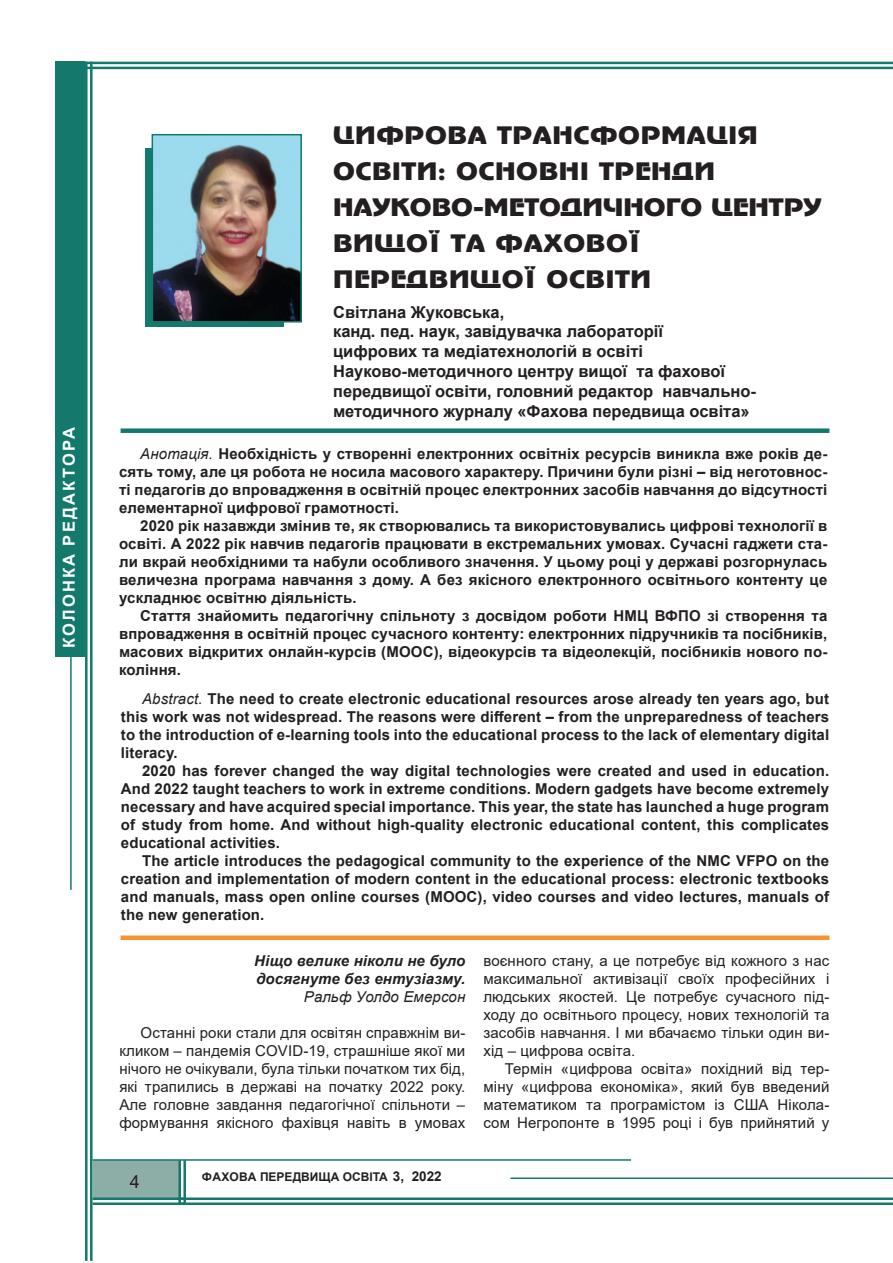
<style>
.page{position:relative;width:893px;height:1263px;background:#fff}
.page>*{position:absolute;margin:0;border:0;box-sizing:border-box;transform-origin:0 0}
.РУБРИКА{font:24px "Uk Adver Gothic";letter-spacing:.025em;color:#231f20;scale:1.09 1}
.РУБРИКА-2{font:24px "Uk Adver Gothic";color:#231f20;scale:1.09 1}
.t1{font:18px "Arial";color:#231f20}
.АВТОР{font:700 16.5px "Arial";color:#231f20}
.Змист_рубрика{font:700 16.5px "Arial";letter-spacing:.135em;color:#fff}
.ТЕКСТ{font:700 15px/18px "Arial";letter-spacing:.01em;color:#231f20;text-align:justify}
.ТЕКСТ-2{font:15px/18px "Arial";letter-spacing:.01em;color:#231f20;text-align:justify}
.ТЕКСТ-3{font:italic 700 15px "Arial";letter-spacing:.01em;color:#231f20}
.ТЕКСТ-4{font:italic 15px "Arial";letter-spacing:.01em;color:#231f20}
.t2{font:700 12px "Arial";color:#231f20}
.s1{font-weight:400;font-style:italic}
.s2{font-size:13.5px}
</style>
<div class="page">
<div style="left:55px;top:62px;width:30px;height:595px;background:#13796d"></div>
<div style="left:93px;top:1160px;width:85px;height:37px;background:#8dada7"></div>
<hr style="left:81px;top:62px;width:812px;height:2px;background:#13796d">
<hr style="left:81px;top:67px;width:812px;height:2px;background:#13796d">
<hr style="left:93px;top:1159px;width:538px;height:2px;background:#13796d">
<hr style="left:510px;top:1177px;width:383px;height:2px;background:#13796d">
<hr style="left:70px;top:657px;width:2px;height:233px;background:#13796d">
<hr style="left:178px;top:1197px;width:715px;height:3px;background:#13796d">
<hr style="left:178px;top:1202px;width:715px;height:3px;background:#13796d">
<hr style="left:178px;top:1160px;width:3px;height:45px;background:#13796d">
<hr style="left:183px;top:1160px;width:3px;height:45px;background:#13796d">
<hr style="left:93px;top:1197px;width:93px;height:3px;background:#13796d">
<hr style="left:93px;top:1202px;width:93px;height:3px;background:#13796d">
<hr style="left:90px;top:62px;width:3px;height:1199px;background:#13796d">
<hr style="left:85px;top:62px;width:3px;height:1199px;background:#13796d">
<div style="left:121px;top:428px;width:708px;height:5px;background:#13796d"></div>
<div style="left:121px;top:935px;width:708px;height:5px;background:#f79332"></div>
<div style="left:145px;top:149px;width:138px;height:178px;background:#13796d"></div>
<img style="left:155px;top:137px;width:144px;height:183px">
<div style="left:152px;top:134px;width:150px;height:189px;border:2px solid #13796d"></div>
<p class="Змист_рубрика" style="left:57px;top:648px;width:222px;rotate:-90deg">КОЛОНКА РЕДАКТОРА</p>
<p class="РУБРИКА" style="left:333px;top:122px;width:391px">ЦИФРОВА ТРАНСФОРМАЦІЯ</p>
<p class="РУБРИКА" style="left:333px;top:158px;width:352px">ОСВІТИ: ОСНОВНІ ТРЕНДИ</p>
<p class="РУБРИКА-2" style="left:333px;top:194px;width:450px">НАУКОВО-МЕТОДИЧНОГО ЦЕНТРУ</p>
<p class="РУБРИКА" style="left:333px;top:230px;width:283px">ВИЩОЇ ТА ФАХОВОЇ</p>
<p class="РУБРИКА" style="left:333px;top:266px;width:293px">ПЕРЕДВИЩОЇ ОСВІТИ</p>
<p class="АВТОР" style="left:333px;top:300px;width:173px">Світлана Жуковська,</p>
<p class="АВТОР" style="left:333px;top:320px;width:332px">канд. пед. наук, завідувачка лабораторії</p>
<p class="АВТОР" style="left:333px;top:340px;width:311px">цифрових та медіатехнологій в освіті</p>
<p class="АВТОР" style="left:333px;top:360px;width:394px">Науково-методичного центру вищої та фахової</p>
<p class="АВТОР" style="left:333px;top:379px;width:424px">передвищої освіти, головний редактор навчально-</p>
<p class="АВТОР" style="left:333px;top:399px;width:418px">методичного журналу «Фахова передвища освіта»</p>
<p class="ТЕКСТ" style="left:119px;top:445px;width:710px;text-indent:21px"><span class="s1">Анотація.</span> Необхідність у створенні електронних освітніх ресурсів виникла вже років де&shy;сять тому, але ця робота не носила масового характеру. Причини були різні – від неготовнос&shy;ті педагогів до впровадження в освітній процес електронних засобів навчання до відсутності елементарної цифрової грамотності.</p>
<p class="ТЕКСТ" style="left:119px;top:517px;width:710px;text-indent:21px">2020 рік назавжди змінив те, як створювались та використовувались цифрові технології в освіті. А 2022 рік навчив педагогів працювати в екстремальних умовах. Сучасні гаджети ста&shy;ли вкрай необхідними та набули особливого значення. У цьому році у державі розгорнулась величезна програма навчання з дому. А без якісного електронного освітнього контенту це ускладнює освітню діяльність.</p>
<p class="ТЕКСТ" style="left:119px;top:607px;width:710px;text-indent:21px">Стаття знайомить педагогічну спільноту з досвідом роботи НМЦ ВФПО зі створення та впровадження в освітній процес сучасного контенту: електронних підручників та посібників, масових відкритих онлайн-курсів (МООС), відеокурсів та відеолекцій, посібників нового по&shy;коління.</p>
<p class="ТЕКСТ" style="left:121px;top:690px;width:710px;text-indent:21px"><span class="s1">Abstract.</span> The need to create electronic educational resources arose already ten years ago, but this work was not widespread. The reasons were different – from the unpreparedness of teachers to the introduction of e-learning tools into the educational process to the lack of elementary digital literacy.</p>
<p class="ТЕКСТ" style="left:121px;top:762px;width:710px;text-indent:21px">2020 has forever changed the way digital technologies were created and used in education.<br>And 2022 taught teachers to work in extreme conditions. Modern gadgets have become extremely necessary and have acquired special importance. This year, the state has launched a huge program of study from home. And without high-quality electronic educational content, this complicates educational activities.</p>
<p class="ТЕКСТ" style="left:121px;top:852px;width:710px;text-indent:21px">The article introduces the pedagogical community to the experience of the NMC VFPO on the creation and implementation of modern content in the educational process: electronic textbooks and manuals, mass open online courses (MOOС), video courses and video lectures, manuals of the new generation.</p>
<p class="ТЕКСТ-3" style="left:254px;top:951px;width:213px">Ніщо велике ніколи не було</p>
<p class="ТЕКСТ-3" style="left:256px;top:969px;width:211px">досягнуте без ентузіазму.</p>
<p class="ТЕКСТ-4" style="left:304px;top:987px;width:163px">Ральф Уолдо Емерсон</p>
<p class="ТЕКСТ-2" style="left:119px;top:1024px;width:348px;text-indent:21px">Останні роки стали для освітян справжнім ви&shy;кликом – пандемія COVID-19, страшніше якої ми нічого не очікували, була тільки початком тих бід, які трапились в державі на початку 2022 року.<br>Але головне завдання педагогічної спільноти – формування якісного фахівця навіть в умовах</p>
<p class="t1" style="left:130px;top:1169px;width:12px">4</p>
<p class="t2" style="left:202px;top:1168px;width:241px">ФАХОВА ПЕРЕДВИЩА ОСВІТА <span class="s2">3, 2022</span></p>
<p class="ТЕКСТ-2" style="left:483px;top:952px;width:348px">воєнного стану, а це потребує від кожного з нас максимальної активізації своїх професійних і людських якостей. Це потребує сучасного під&shy;ходу до освітнього процесу, нових технологій та засобів навчання. І ми вбачаємо тільки один ви&shy;хід – цифрова освіта.</p>
<p class="ТЕКСТ-2" style="left:483px;top:1060px;width:348px;text-indent:21px">Термін «цифрова освіта» похідний від тер&shy;міну «цифрова економіка», який був введений математиком та програмістом із США Нікола&shy;сом Негропонте в 1995 році і був прийнятий у</p>
</div>
